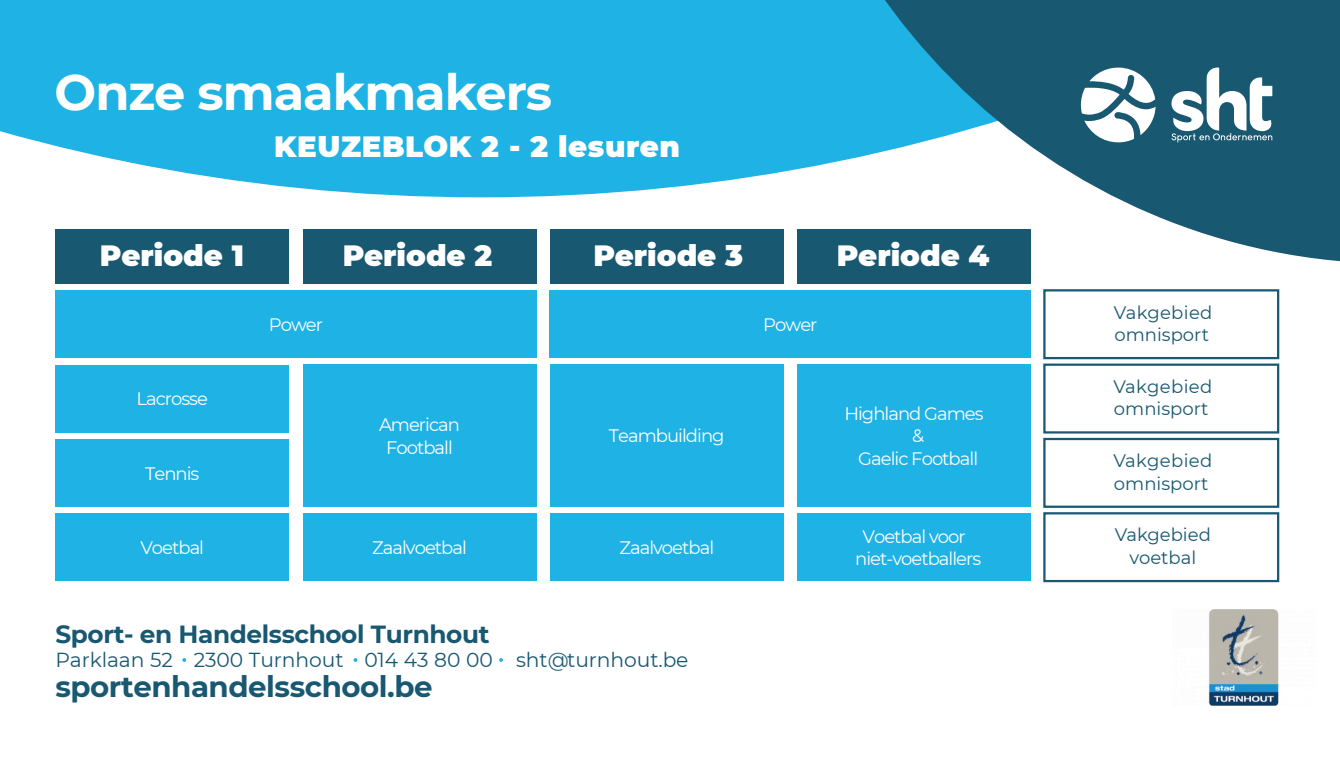
<style>
.page{position:relative;width:1340px;height:757px;background:#fff}
.page>*{position:absolute;margin:0;border:0;box-sizing:border-box;transform-origin:0 0}
.t1{font:700 49.5px "Montserrat";letter-spacing:-.02em;color:#fff}
.t2{font:900 29.25px "Montserrat";color:#fff}
.t3{font:700 29.25px "Montserrat";letter-spacing:-.015em;color:#185871}
.t4{font:900 29.25px "Montserrat";letter-spacing:.02em;color:#fff}
.t5{font:700 24.75px "Montserrat";letter-spacing:-.015em;color:#185871}
.t6{font:20.25px "Montserrat";letter-spacing:-.005em;color:#185871}
.t7{font:18px/22.5px "Montserrat";letter-spacing:-.055em;color:#fff;text-align:center}
.t8{font:18px/22.5px "Montserrat";color:#185871}
</style>
<div class="page">
<div style="left:298px;top:0;width:470px;height:197px;background:#1fb2e4"></div>
<img style="left:1208px;top:609px;width:71px;height:96px">
<svg style="left:768px;top:0;width:571px;height:263px;fill:#185871"></svg>
<div style="left:55px;top:229px;width:234px;height:54px;background:#185871"></div>
<div style="left:303px;top:229px;width:233px;height:54px;background:#185871"></div>
<div style="left:550px;top:229px;width:233px;height:54px;background:#185871"></div>
<div style="left:797px;top:229px;width:233px;height:54px;background:#185871"></div>
<div style="left:55px;top:290px;width:481px;height:68px;background:#1fb2e4"></div>
<div style="left:550px;top:290px;width:480px;height:68px;background:#1fb2e4"></div>
<div style="left:1043px;top:289px;width:236px;height:70px;border:2px solid #185871"></div>
<div style="left:55px;top:364px;width:234px;height:68px;background:#1fb2e4"></div>
<div style="left:1043px;top:363px;width:236px;height:70px;border:2px solid #185871"></div>
<div style="left:55px;top:438px;width:234px;height:68px;background:#1fb2e4"></div>
<div style="left:303px;top:364px;width:233px;height:142px;background:#1fb2e4"></div>
<div style="left:550px;top:364px;width:233px;height:142px;background:#1fb2e4"></div>
<div style="left:797px;top:364px;width:233px;height:142px;background:#1fb2e4"></div>
<div style="left:1043px;top:437px;width:236px;height:70px;border:2px solid #185871"></div>
<div style="left:55px;top:513px;width:234px;height:67px;background:#1fb2e4"></div>
<div style="left:303px;top:513px;width:233px;height:67px;background:#1fb2e4"></div>
<div style="left:550px;top:513px;width:233px;height:67px;background:#1fb2e4"></div>
<div style="left:797px;top:513px;width:233px;height:67px;background:#1fb2e4"></div>
<div style="left:1043px;top:512px;width:236px;height:69px;border:2px solid #185871"></div>
<svg style="left:1080px;top:68px;width:75px;height:74px"></svg>
<svg style="left:1171px;top:68px;width:102px;height:74px"></svg>
<svg style="left:182px;top:658px;width:4px;height:3px"></svg>
<svg style="left:499px;top:658px;width:4px;height:3px"></svg>
<svg style="left:69px;top:0;width:229px;height:188px;background:#33b8e6"></svg>
<div style="left:0;top:0;width:69px;height:149px;background:#1fb2e4"></div>
<h1 class="t1" style="left:55px;top:62px;width:499px">Onze smaakmakers</h1>
<h2 class="t4" style="left:274px;top:128px;width:407px">KEUZEBLOK 2 - 2 lesuren</h2>
<h2 class="t2" style="left:100px;top:237px;width:145px">Periode 1</h2>
<h2 class="t2" style="left:343px;top:237px;width:151px">Periode 2</h2>
<h2 class="t2" style="left:593px;top:237px;width:151px">Periode 3</h2>
<h2 class="t2" style="left:836px;top:237px;width:154px">Periode 4</h2>
<p class="t7" style="left:136px;top:387px;width:73px">Lacrosse</p>
<p class="t7" style="left:145px;top:461px;width:56px">Tennis</p>
<p class="t7" style="left:140px;top:535px;width:65px">Voetbal</p>
<p class="t7" style="left:269px;top:313px;width:56px">Power</p>
<p class="t7" style="left:763px;top:313px;width:56px">Power</p>
<p class="t7" style="left:379px;top:413px;width:82px">American<br>Football</p>
<p class="t7" style="left:609px;top:424px;width:117px">Teambuilding</p>
<p class="t7" style="left:844px;top:402px;width:141px">Highland Games &amp;<br>Gaelic Football</p>
<p class="t7" style="left:372px;top:535px;width:96px">Zaalvoetbal</p>
<p class="t7" style="left:619px;top:535px;width:96px">Zaalvoetbal</p>
<p class="t7" style="left:855px;top:524px;width:127px">Voetbal voor niet-voetballers</p>
<h3 class="t5" style="left:55px;top:618px;width:435px">Sport- en Handelsschool Turnhout</h3>
<p class="t6" style="left:55px;top:646px;width:634px">Parklaan 52 2300 Turnhout 014 43 80 00 sht@turnhout.be</p>
<h2 class="t3" style="left:55px;top:668px;width:379px">sportenhandelsschool.be</h2>
<p class="t8" style="left:1113px;top:301px;width:100px">Vakgebied omnisport</p>
<p class="t8" style="left:1113px;top:375px;width:101px">Vakgebied omnisport</p>
<p class="t8" style="left:1113px;top:449px;width:101px">Vakgebied omnisport</p>
<p class="t8" style="left:1114px;top:523px;width:97px;text-align:center">Vakgebied voetbal</p>
</div>
